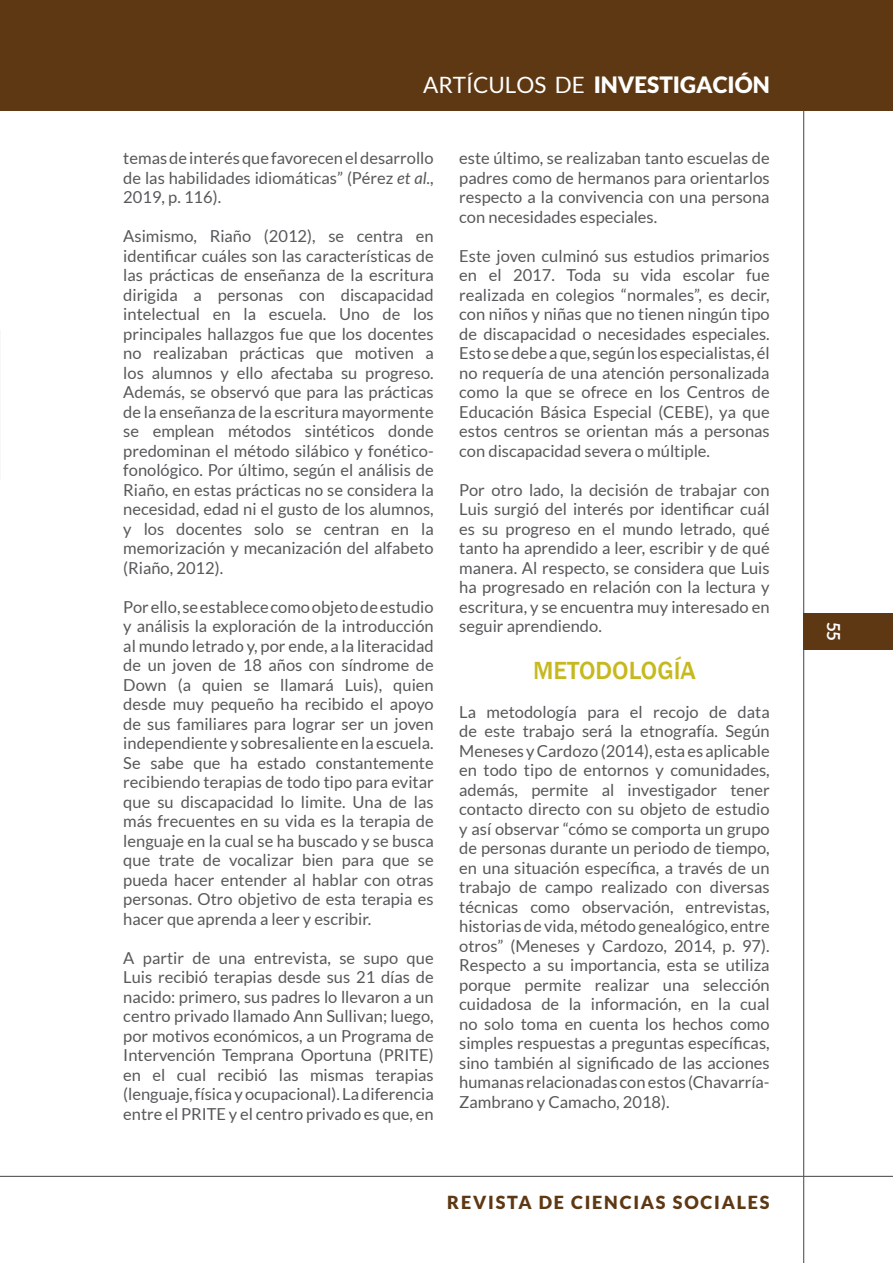
<style>
.page{position:relative;width:893px;height:1263px;background:#fff}
.page>*{position:absolute;margin:0;border:0;box-sizing:border-box;transform-origin:0 0}
.t1{font:500 25.5px "Franklin Gothic";color:#c6b91f}
.t2{font:900 22.5px "Lato";color:#fff}
.t3{font:900 18px "Lato";letter-spacing:.1em;color:#5e3812}
.t4{font:700 18px "Lato";color:#fff;scale:.95 1}
.t5{font:16.5px/19.5px "Lato";color:#57585a;text-align:justify}
.s1{font-weight:400}
.s2{font-style:italic}
</style>
<div class="page">
<hr style="left:803px;top:104px;width:1px;height:1159px;background:#57585a">
<div style="left:804px;top:613px;width:89px;height:37px;background:#5e3812"></div>
<div style="left:0;top:0;width:893px;height:111px;background:#5e3812"></div>
<hr style="left:0;top:1176px;width:893px;height:1px;background:#57585a">
<h2 class="t2" style="left:423px;top:72px;width:348px"><span class="s1">ARTÍCULOS DE</span> INVESTIGACIÓN</h2>
<p class="t5" style="left:123px;top:148px;width:312px">temas de interés que favorecen el desarrollo de las habilidades idiomáticas” (Pérez <span class="s2">et al.</span>, 2019, p. 116).</p>
<p class="t5" style="left:123px;top:226px;width:312px">Asimismo, Riaño (2012), se centra en identificar cuáles son las características de las prácticas de enseñanza de la escritura dirigida a personas con discapacidad intelectual en la escuela. Uno de los principales hallazgos fue que los docentes no realizaban prácticas que motiven a los alumnos y ello afectaba su progreso.<br>Además, se observó que para las prácticas de la enseñanza de la escritura mayormente se emplean métodos sintéticos donde predominan el método silábico y fonético&shy;fonológico. Por último, según el análisis de Riaño, en estas prácticas no se considera la necesidad, edad ni el gusto de los alumnos, y los docentes solo se centran en la memorización y mecanización del alfabeto (Riaño, 2012).</p>
<p class="t5" style="left:123px;top:597px;width:312px">Por ello, se establece como objeto de estudio y análisis la exploración de la introducción al mundo letrado y, por ende, a la literacidad de un joven de 18 años con síndrome de Down (a quien se llamará Luis), quien desde muy pequeño ha recibido el apoyo de sus familiares para lograr ser un joven independiente y sobresaliente en la escuela.<br>Se sabe que ha estado constantemente recibiendo terapias de todo tipo para evitar que su discapacidad lo limite. Una de las más frecuentes en su vida es la terapia de lenguaje en la cual se ha buscado y se busca que trate de vocalizar bien para que se pueda hacer entender al hablar con otras personas. Otro objetivo de esta terapia es hacer que aprenda a leer y escribir.</p>
<p class="t5" style="left:123px;top:948px;width:312px">A partir de una entrevista, se supo que Luis recibió terapias desde sus 21 días de nacido: primero, sus padres lo llevaron a un centro privado llamado Ann Sullivan; luego, por motivos económicos, a un Programa de Intervención Temprana Oportuna (PRITE) en el cual recibió las mismas terapias (lenguaje, física y ocupacional). La diferencia entre el PRITE y el centro privado es que, en</p>
<p class="t5" style="left:459px;top:148px;width:312px">este último, se realizaban tanto escuelas de padres como de hermanos para orientarlos respecto a la convivencia con una persona con necesidades especiales.</p>
<p class="t5" style="left:459px;top:246px;width:312px">Este joven culminó sus estudios primarios en el 2017. Toda su vida escolar fue realizada en colegios “normales”, es decir, con niños y niñas que no tienen ningún tipo de discapacidad o necesidades especiales.<br>Esto se debe a que, según los especialistas, él no requería de una atención personalizada como la que se ofrece en los Centros de Educación Básica Especial (CEBE), ya que estos centros se orientan más a personas con discapacidad severa o múltiple.</p>
<p class="t5" style="left:459px;top:480px;width:312px">Por otro lado, la decisión de trabajar con Luis surgió del interés por identificar cuál es su progreso en el mundo letrado, qué tanto ha aprendido a leer, escribir y de qué manera. Al respecto, se considera que Luis ha progresado en relación con la lectura y escritura, y se encuentra muy interesado en seguir aprendiendo.</p>
<p class="t1" style="left:533px;top:654px;width:164px">METODOLOGÍA</p>
<p class="t5" style="left:459px;top:702px;width:312px">La metodología para el recojo de data de este trabajo será la etnografía. Según Meneses y Cardozo (2014), esta es aplicable en todo tipo de entornos y comunidades, además, permite al investigador tener contacto directo con su objeto de estudio y así observar “cómo se comporta un grupo de personas durante un periodo de tiempo, en una situación específica, a través de un trabajo de campo realizado con diversas técnicas como observación, entrevistas, historias de vida, método genealógico, entre otros” (Meneses y Cardozo, 2014, p. 97).<br>Respecto a su importancia, esta se utiliza porque permite realizar una selección cuidadosa de la información, en la cual no solo toma en cuenta los hechos como simples respuestas a preguntas específicas, sino también al significado de las acciones humanas relacionadas con estos (Chavarría-Zambrano y Camacho, 2018).</p>
<p class="t3" style="left:447px;top:1191px;width:324px">REVISTA DE CIENCIAS SOCIALES</p>
<p class="t4" style="left:844px;top:621px;width:22px;rotate:90deg">55</p>
</div>
